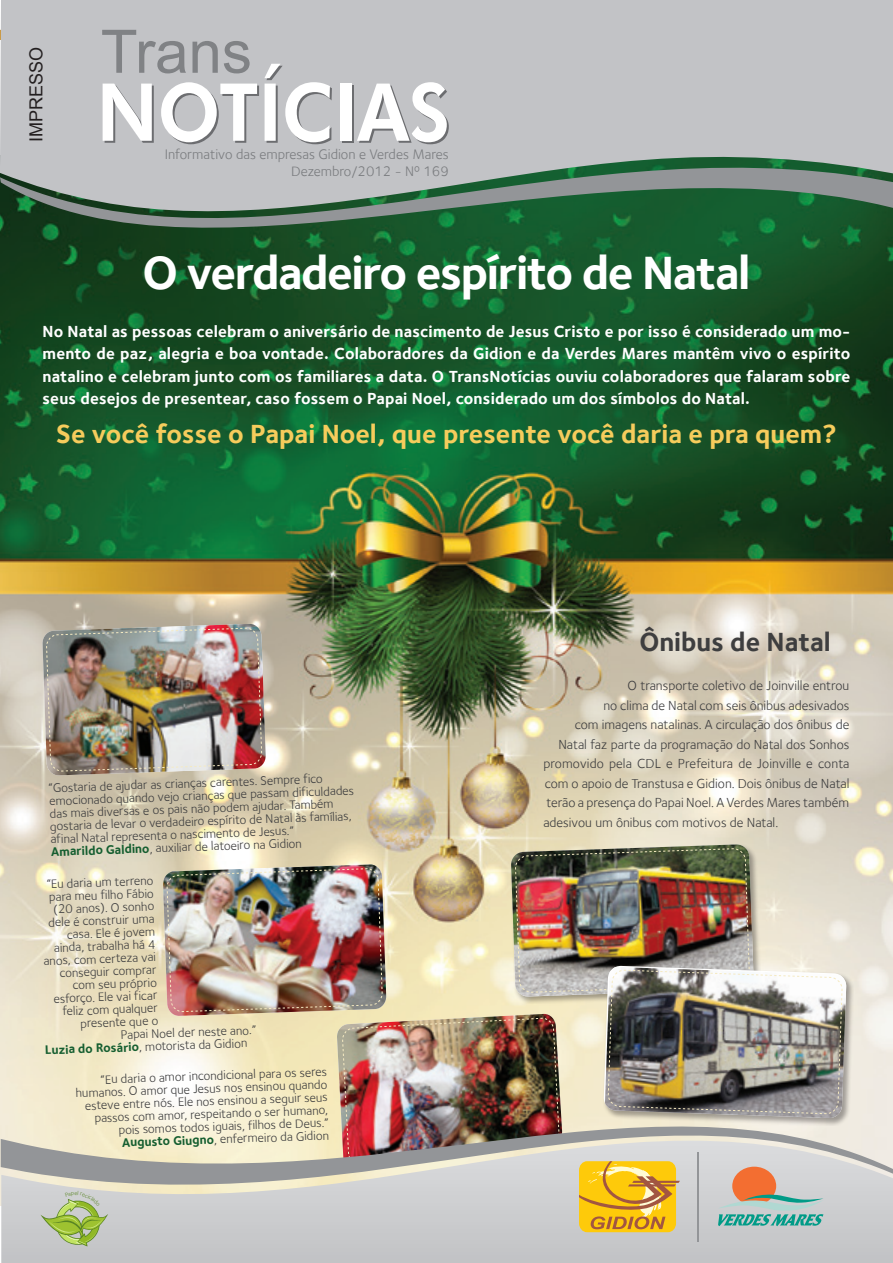
<style>
.page{position:relative;width:893px;height:1263px;background:#fff}
.page>*{position:absolute;margin:0;border:0;box-sizing:border-box;transform-origin:0 0}
.Título_Principal{font:700 48px "Foundry Sterling";letter-spacing:-.03em;color:#fff}
.Título_médio{font:700 27px "Foundry Sterling";color:#f6cc5c}
.Título_médio-2{font:700 27px "Foundry Sterling";color:#3e3e3f}
.t1{font:18px "Arial";color:#231f20}
.Texto{font:700 16.5px/22.5px "Foundry Sterling";letter-spacing:.01em;color:#fff;text-align:justify}
.Data{font:14.25px/17.1px "Foundry Sterling";color:#7a7c7f;text-align:right}
.Texto-2{font:13.5px "Foundry Sterling";color:#3e3e3f}
.Legenda{font:12.75px/12.8px "Foundry Sterling";color:#3e3e3f}
.s1{font-weight:700;color:#155e30}
</style>
<div class="page">
<img style="left:0;top:307px;width:893px;height:898px">
<img style="left:42px;top:624px;width:224px;height:151px">
<svg style="left:1px;top:1045px;width:892px;height:96px;background:#f2ebd5"></svg>
<svg style="left:1px;top:1141px;width:892px;height:122px;background:#c5c6c5"></svg>
<div style="left:0;top:0;width:893px;height:111px;background:#c2c3c6"></div>
<svg style="left:0;top:111px;width:893px;height:196px;background:#577c64"></svg>
<svg style="left:342px;top:86px;width:11px;height:57px"></svg>
<svg style="left:102px;top:30px;width:230px;height:114px"></svg>
<div style="left:340px;top:84px;width:11px;height:57px;background:#fff"></div>
<svg style="left:357px;top:82px;width:92px;height:62px"></svg>
<div style="left:579px;top:1161px;width:97px;height:71px;background:#feca0a;border-radius:9px"></div>
<img style="left:163px;top:844px;width:683px;height:385px">
<hr style="left:697px;top:1152px;width:2px;height:89px;background:#939598">
<svg style="left:40px;top:1191px;width:68px;height:55px;background:#b5c495"></svg>
<p class="t1" style="left:24px;top:142px;width:97px;rotate:-90deg">IMPRESSO</p>
<p class="Data" style="left:165px;top:146px;width:286px">Informativo das empresas Gidion e Verdes Mares<br>Dezembro/2012 - Nº 169</p>
<p class="Título_Principal" style="left:143px;top:244px;width:609px">O verdadeiro espírito de Natal</p>
<p class="Texto" style="left:43px;top:320px;width:809px">No Natal as pessoas celebram o aniversário de nascimento de Jesus Cristo e por isso é considerado um mo&shy;mento de paz, alegria e boa vontade. Colaboradores da Gidion e da Verdes Mares mantêm vivo o espírito natalino e celebram junto com os familiares a data. O TransNotícias ouviu colaboradores que falaram sobre seus desejos de presentear, caso fossem o Papai Noel, considerado um dos símbolos do Natal.</p>
<p class="Título_médio" style="left:56px;top:418px;width:782px">Se você fosse o Papai Noel, que presente você daria e pra quem?</p>
<p class="Legenda" style="left:49px;top:781px;width:306px;rotate:-2deg">“Gostaria de ajudar as crianças carentes. Sempre fico emocionado quando vejo crianças que passam dificuldades das mais diversas e os pais não podem ajudar. Também gostaria de levar o verdadeiro espírito de Natal às famílias, afinal Natal representa o nascimento de Jesus.”</p>
<p class="Legenda" style="left:51px;top:845px;width:252px;rotate:-2deg"><span class="s1">Amarildo Galdino</span>, auxiliar de latoeiro na Gidion</p>
<p class="Legenda" style="left:47px;top:877px;width:108px;rotate:-2deg">“Eu daria um terreno</p>
<p class="Legenda" style="left:49px;top:890px;width:106px;rotate:-2deg">para meu filho Fábio</p>
<p class="Legenda" style="left:53px;top:903px;width:102px;rotate:-2deg">(20 anos). O sonho</p>
<p class="Legenda" style="left:48px;top:916px;width:108px;rotate:-2deg">dele é construir uma</p>
<p class="Legenda" style="left:67px;top:928px;width:90px;rotate:-2deg">casa. Ele é jovem</p>
<p class="Legenda" style="left:54px;top:941px;width:103px;rotate:-2deg">ainda, trabalha há 4</p>
<p class="Legenda" style="left:43px;top:954px;width:114px;rotate:-2deg">anos, com certeza vai</p>
<p class="Legenda" style="left:59px;top:966px;width:98px;rotate:-2deg">conseguir comprar</p>
<p class="Legenda" style="left:73px;top:979px;width:86px;rotate:-2deg">com seu próprio</p>
<p class="Legenda" style="left:53px;top:992px;width:105px;rotate:-2deg">esforço. Ele vai ficar</p>
<p class="Legenda" style="left:62px;top:1004px;width:97px;rotate:-2deg">feliz com qualquer</p>
<p class="Legenda" style="left:80px;top:1017px;width:79px;rotate:-2deg">presente que o</p>
<p class="Legenda" style="left:121px;top:1028px;width:137px;rotate:-2deg">Papai Noel der neste ano.”</p>
<p class="Legenda" style="left:45px;top:1043px;width:204px;rotate:-2deg"><span class="s1">Luzia do Rosário</span>, motorista da Gidion</p>
<p class="Legenda" style="left:75px;top:1074px;width:253px;text-align:right;rotate:-2deg">“Eu daria o amor incondicional para os seres humanos. O amor que Jesus nos ensinou quando esteve entre nós. Ele nos ensinou a seguir seus passos com amor, respeitando o ser humano, pois somos todos iguais, filhos de Deus.”</p>
<p class="Legenda" style="left:122px;top:1136px;width:209px;rotate:-2deg"><span class="s1">Augusto Giugno</span>, enfermeiro da Gidion</p>
<p class="Título_médio-2" style="left:639px;top:626px;width:193px">Ônibus de Natal</p>
<p class="Texto-2" style="left:627px;top:678px;width:223px">O transporte coletivo de Joinville entrou</p>
<p class="Texto-2" style="left:603px;top:697px;width:247px">no clima de Natal com seis ônibus adesivados</p>
<p class="Texto-2" style="left:575px;top:717px;width:276px">com imagens natalinas. A circulação dos ônibus de</p>
<p class="Texto-2" style="left:558px;top:736px;width:293px">Natal faz parte da programação do Natal dos Sonhos</p>
<p class="Texto-2" style="left:543px;top:756px;width:308px">promovido pela CDL e Prefeitura de Joinville e conta</p>
<p class="Texto-2" style="left:545px;top:775px;width:306px">com o apoio de Transtusa e Gidion. Dois ônibus de Natal</p>
<p class="Texto-2" style="left:546px;top:795px;width:304px">terão a presença do Papai Noel. A Verdes Mares também</p>
<p class="Texto-2" style="left:543px;top:814px;width:236px">adesivou um ônibus com motivos de Natal.</p>
</div>
